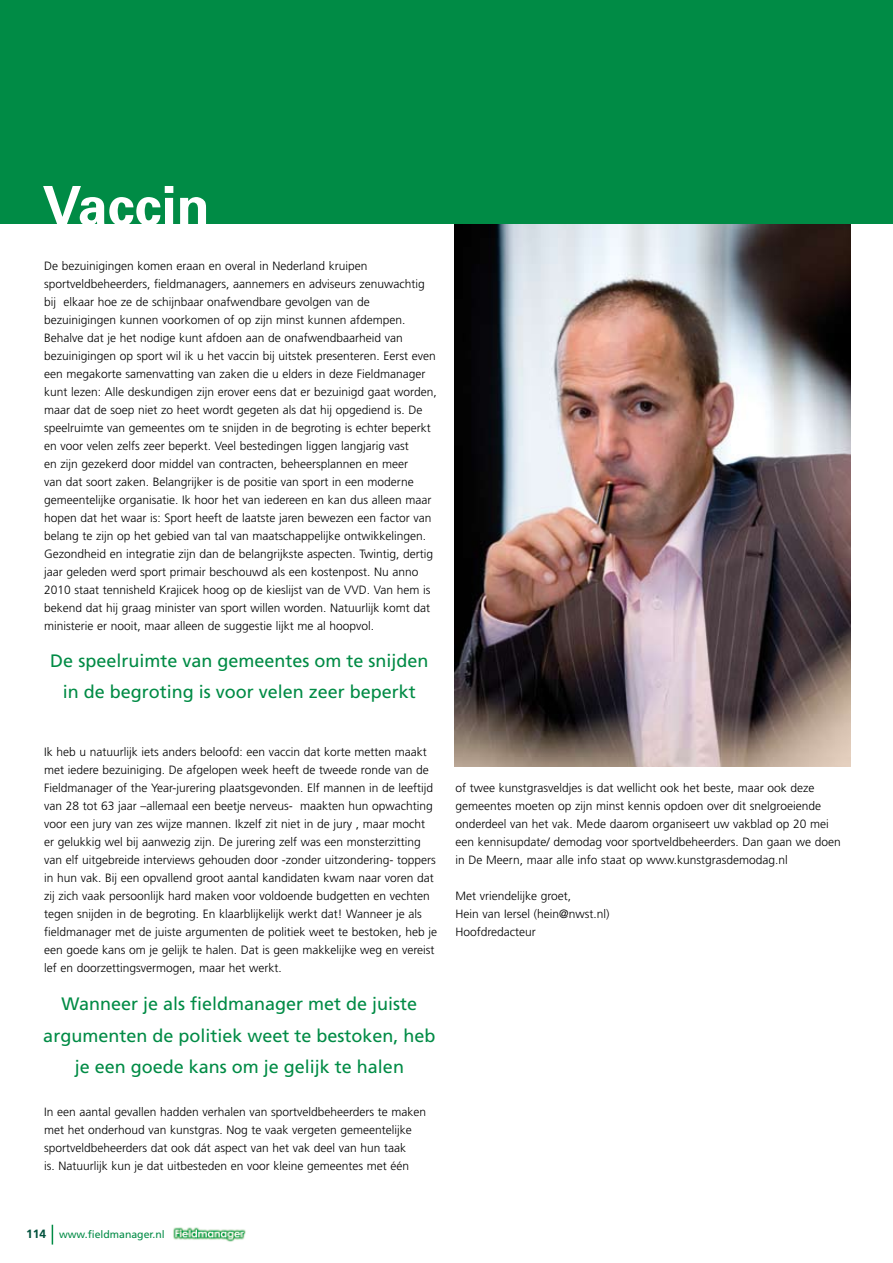
<style>
.page{position:relative;width:893px;height:1263px;background:#fff}
.page>*{position:absolute;margin:0;border:0;box-sizing:border-box;transform-origin:0 0}
.t1{font:700 54px "Univers";color:#fff}
.t2{font:18px/31.5px "Frutiger";color:#008b45;text-align:center}
.t3{font:300 12px/18px "Frutiger";color:#000}
.t4{font:10.5px "Frutiger";color:#008b45}
.s1{font-weight:700;font-size:12px;color:#00513c}
</style>
<div class="page">
<svg style="left:52px;top:1225px;width:1px;height:19px"></svg>
<img style="left:173px;top:1227px;width:73px;height:15px">
<img style="left:454px;top:224px;width:396px;height:543px">
<div style="left:0;top:0;width:893px;height:224px;background:#008b45"></div>
<h1 class="t1" style="left:43px;top:171px;width:169px">Vaccin</h1>
<p class="t3" style="left:44px;top:257px;width:394px">De bezuinigingen komen eraan en overal in Nederland kruipen sportveldbeheerders, fieldmanagers, aannemers en adviseurs zenuwachtig bij elkaar hoe ze de schijnbaar onafwendbare gevolgen van de bezuinigingen kunnen voorkomen of op zijn minst kunnen afdempen.<br>Behalve dat je het nodige kunt afdoen aan de onafwendbaarheid van bezuinigingen op sport wil ik u het vaccin bij uitstek presenteren. Eerst even een megakorte samenvatting van zaken die u elders in deze Fieldmanager kunt lezen: Alle deskundigen zijn erover eens dat er bezuinigd gaat worden, maar dat de soep niet zo heet wordt gegeten als dat hij opgediend is. De speelruimte van gemeentes om te snijden in de begroting is echter beperkt en voor velen zelfs zeer beperkt. Veel bestedingen liggen langjarig vast<br>en zijn gezekerd door middel van contracten, beheersplannen en meer<br>van dat soort zaken. Belangrijker is de positie van sport in een moderne gemeentelijke organisatie. Ik hoor het van iedereen en kan dus alleen maar hopen dat het waar is: Sport heeft de laatste jaren bewezen een factor van belang te zijn op het gebied van tal van maatschappelijke ontwikkelingen.<br>Gezondheid en integratie zijn dan de belangrijkste aspecten. Twintig, dertig jaar geleden werd sport primair beschouwd als een kostenpost. Nu anno 2010 staat tennisheld Krajicek hoog op de kieslijst van de VVD. Van hem is bekend dat hij graag minister van sport willen worden. Natuurlijk komt dat ministerie er nooit, maar alleen de suggestie lijkt me al hoopvol.</p>
<h2 class="t2" style="left:50px;top:645px;width:380px">De speelruimte van gemeentes om te snijden in de begroting is voor velen zeer beperkt</h2>
<p class="t3" style="left:44px;top:743px;width:395px">Ik heb u natuurlijk iets anders beloofd: een vaccin dat korte metten maakt met iedere bezuiniging. De afgelopen week heeft de tweede ronde van de Fieldmanager of the Year-jurering plaatsgevonden. Elf mannen in de leeftijd van 28 tot 63 jaar –allemaal een beetje nerveus- maakten hun opwachting voor een jury van zes wijze mannen. Ikzelf zit niet in de jury , maar mocht er gelukkig wel bij aanwezig zijn. De jurering zelf was een monsterzitting van elf uitgebreide interviews gehouden door -zonder uitzondering- toppers in hun vak. Bij een opvallend groot aantal kandidaten kwam naar voren dat zij zich vaak persoonlijk hard maken voor voldoende budgetten en vechten tegen snijden in de begroting. En klaarblijkelijk werkt dat! Wanneer je als fieldmanager met de juiste argumenten de politiek weet te bestoken, heb je een goede kans om je gelijk te halen. Dat is geen makkelijke weg en vereist lef en doorzettingsvermogen, maar het werkt.</p>
<h2 class="t2" style="left:43px;top:988px;width:394px">Wanneer je als fieldmanager met de juiste argumenten de politiek weet te bestoken, heb je een goede kans om je gelijk te halen</h2>
<p class="t3" style="left:44px;top:1103px;width:384px">In een aantal gevallen hadden verhalen van sportveldbeheerders te maken met het onderhoud van kunstgras. Nog te vaak vergeten gemeentelijke sportveldbeheerders dat ook dát aspect van het vak deel van hun taak<br>is. Natuurlijk kun je dat uitbesteden en voor kleine gemeentes met één</p>
<p class="t3" style="left:455px;top:779px;width:387px">of twee kunstgrasveldjes is dat wellicht ook het beste, maar ook deze gemeentes moeten op zijn minst kennis opdoen over dit snelgroeiende onderdeel van het vak. Mede daarom organiseert uw vakblad op 20 mei een kennisupdate/ demodag voor sportveldbeheerders. Dan gaan we doen in De Meern, maar alle info staat op www.kunstgrasdemodag.nl</p>
<p class="t3" style="left:455px;top:887px;width:155px">Met vriendelijke groet,<br>Hein van Iersel (hein@nwst.nl)<br>Hoofdredacteur</p>
<p class="t4" style="left:26px;top:1228px;width:140px"><span class="s1">114</span> www.fieldmanager.nl</p>
</div>
